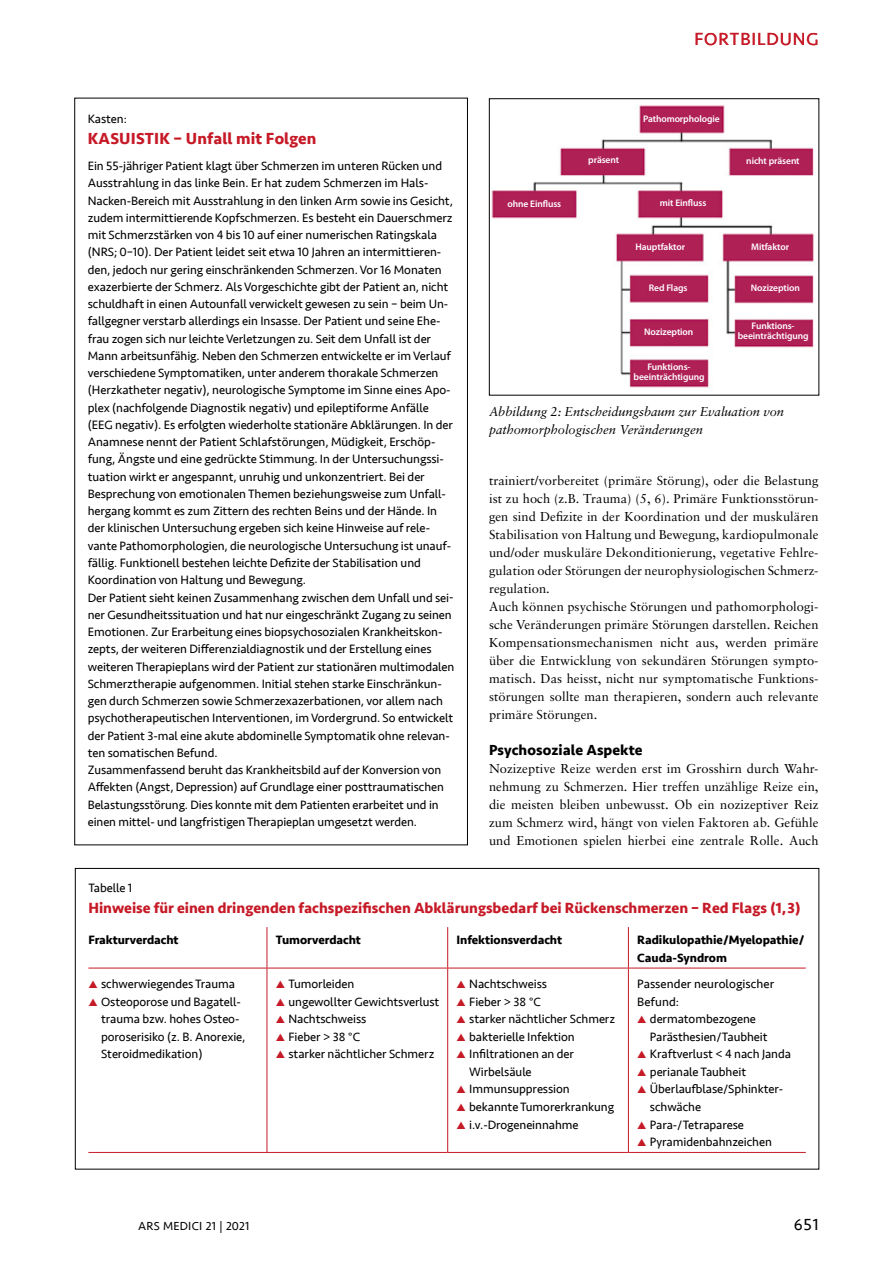
<style>
.page{position:relative;width:893px;height:1263px;background:#fff}
.page>*{position:absolute;margin:0;border:0;box-sizing:border-box;transform-origin:0 0}
.t1{font:18px "Seravek";letter-spacing:.05em;color:#c61a27}
.t2{font:700 16.5px "Seravek";letter-spacing:.01em;color:#c61a27}
.t3{font:16.5px "Seravek";color:#000}
.t4{font:700 15.15px "Seravek";color:#c61a27}
.t5{font:700 15px "Seravek";letter-spacing:.005em;color:#000}
.t6{font:12.9px/18px "Sabon";letter-spacing:.005em;color:#000}
.t7{font:italic 12.9px/18px "Sabon";letter-spacing:-.005em;color:#000}
.t8{font:12.45px/17.2px "Seravek";letter-spacing:-.005em;color:#000}
.t9{font:700 12.45px/17.5px "Seravek";letter-spacing:-.005em;color:#000}
.t10{font:12px "Seravek";letter-spacing:.02em;color:#000}
.t11{font:600 9.6px/10.4px "Myriad Pro";letter-spacing:-.01em;color:#fff;text-align:center}
.s1{color:#c61a27}
</style>
<div class="page">
<hr style="left:267px;top:927px;width:1px;height:41px;background:#c61a27">
<hr style="left:447px;top:927px;width:1px;height:41px;background:#c61a27">
<hr style="left:628px;top:927px;width:1px;height:41px;background:#c61a27">
<hr style="left:88px;top:968px;width:179px;height:1px;background:#c61a27">
<hr style="left:267px;top:968px;width:181px;height:1px;background:#c61a27">
<hr style="left:267px;top:968px;width:1px;height:184px;background:#c61a27">
<hr style="left:448px;top:968px;width:180px;height:1px;background:#c61a27">
<hr style="left:447px;top:968px;width:1px;height:184px;background:#c61a27">
<hr style="left:628px;top:968px;width:178px;height:1px;background:#c61a27">
<hr style="left:628px;top:968px;width:1px;height:184px;background:#c61a27">
<hr style="left:88px;top:1152px;width:179px;height:1px;background:#c61a27">
<hr style="left:267px;top:1152px;width:181px;height:1px;background:#c61a27">
<hr style="left:448px;top:1152px;width:180px;height:1px;background:#c61a27">
<hr style="left:628px;top:1152px;width:178px;height:1px;background:#c61a27">
<img style="left:491px;top:105px;width:323px;height:283px">
<div style="left:489px;top:98px;width:330px;height:297px;border:1px solid #000"></div>
<p class="t8" style="left:88px;top:111px;width:41px">Kasten:</p>
<h2 class="t2" style="left:88px;top:126px;width:230px">KASUISTIK – Unfall mit Folgen</h2>
<p class="t8" style="left:88px;top:157px;width:368px">Ein 55-jähriger Patient klagt über Schmerzen im unteren Rücken und Ausstrahlung in das linke Bein. Er hat zudem Schmerzen im Hals-Nacken-Bereich mit Ausstrahlung in den linken Arm sowie ins Gesicht, zudem intermittierende Kopfschmerzen. Es besteht ein Dauerschmerz mit Schmerzstärken von 4 bis 10 auf einer numerischen Ratingskala (NRS; 0–10). Der Patient leidet seit etwa 10 Jahren an intermittieren&shy;den, jedoch nur gering einschränkenden Schmerzen. Vor 16 Monaten exazerbierte der Schmerz. Als Vorgeschichte gibt der Patient an, nicht schuldhaft in einen Autounfall verwickelt gewesen zu sein – beim Un&shy;fallgegner verstarb allerdings ein Insasse. Der Patient und seine Ehe&shy;frau zogen sich nur leichte Verletzungen zu. Seit dem Unfall ist der Mann arbeitsunfähig. Neben den Schmerzen entwickelte er im Verlauf verschiedene Symptomatiken, unter anderem thorakale Schmerzen (Herzkatheter negativ), neurologische Symptome im Sinne eines Apo&shy;plex (nachfolgende Diagnostik negativ) und epileptiforme Anfälle (EEG negativ). Es erfolgten wiederholte stationäre Abklärungen. In der Anamnese nennt der Patient Schlafstörungen, Müdigkeit, Erschöp&shy;fung, Ängste und eine gedrückte Stimmung. In der Untersuchungssi&shy;tuation wirkt er angespannt, unruhig und unkonzentriert. Bei der Besprechung von emotionalen Themen beziehungsweise zum Unfall&shy;hergang kommt es zum Zittern des rechten Beins und der Hände. In der klinischen Untersuchung ergeben sich keine Hinweise auf rele&shy;vante Pathomorphologien, die neurologische Untersuchung ist unauf&shy;fällig. Funktionell bestehen leichte Defizite der Stabilisation und Koordination von Haltung und Bewegung.<br>Der Patient sieht keinen Zusammenhang zwischen dem Unfall und sei&shy;ner Gesundheitssituation und hat nur eingeschränkt Zugang zu seinen Emotionen. Zur Erarbeitung eines biopsychosozialen Krankheitskon&shy;zepts, der weiteren Differenzialdiagnostik und der Erstellung eines weiteren Therapieplans wird der Patient zur stationären multimodalen Schmerztherapie aufgenommen. Initial stehen starke Einschränkun&shy;gen durch Schmerzen sowie Schmerzexazerbationen, vor allem nach psychotherapeutischen Interventionen, im Vordergrund. So entwickelt der Patient 3-mal eine akute abdominelle Symptomatik ohne relevan&shy;ten somatischen Befund.<br>Zusammenfassend beruht das Krankheitsbild auf der Konversion von Affekten (Angst, Depression) auf Grundlage einer posttraumatischen Belastungsstörung. Dies konnte mit dem Patienten erarbeitet und in einen mittel- und langfristigen Therapieplan umgesetzt werden.</p>
<h1 class="t1" style="left:694px;top:25px;width:126px">FORTBILDUNG</h1>
<p class="t11" style="left:643px;top:114px;width:78px">Pathomorphologie</p>
<p class="t11" style="left:588px;top:155px;width:32px">präsent</p>
<p class="t11" style="left:746px;top:156px;width:55px">nicht präsent</p>
<p class="t11" style="left:507px;top:199px;width:55px">ohne Einfluss</p>
<p class="t11" style="left:660px;top:198px;width:48px">mit Einfluss</p>
<p class="t11" style="left:635px;top:242px;width:51px">Hauptfaktor</p>
<p class="t11" style="left:649px;top:283px;width:40px">Red Flags</p>
<p class="t11" style="left:644px;top:327px;width:51px">Nozizeption</p>
<p class="t11" style="left:634px;top:362px;width:72px">Funktions&shy;beeinträchtigung</p>
<p class="t11" style="left:751px;top:242px;width:39px">Mitfaktor</p>
<p class="t11" style="left:751px;top:283px;width:51px">Nozizeption</p>
<p class="t11" style="left:738px;top:321px;width:72px">Funktions&shy;beeinträchtigung</p>
<p class="t7" style="left:489px;top:403px;width:296px">Abbildung 2: Entscheidungsbaum zur Evaluation von pathomorphologischen Veränderungen</p>
<p class="t6" style="left:489px;top:472px;width:331px">trainiert/vorbereitet (primäre Störung), oder die Belastung ist zu hoch (z.B. Trauma) (5, 6). Primäre Funktionsstörun&shy;gen sind Defizite in der Koordination und der muskulären Stabilisation von Haltung und Bewegung, kardiopulmonale und/oder muskuläre Dekonditionierung, vegetative Fehlre&shy;gulation oder Störungen der neurophysiologischen Schmerz&shy;regulation.<br>Auch können psychische Störungen und pathomorphologi&shy;sche Veränderungen primäre Störungen darstellen. Reichen Kompensationsmechanismen nicht aus, werden primäre über die Entwicklung von sekundären Störungen sympto&shy;matisch. Das heisst, nicht nur symptomatische Funktions&shy;störungen sollte man therapieren, sondern auch relevante primäre Störungen.</p>
<p class="t5" style="left:489px;top:738px;width:155px">Psychosoziale Aspekte</p>
<p class="t6" style="left:489px;top:760px;width:331px;text-align:justify">Nozizeptive Reize werden erst im Grosshirn durch Wahr&shy;nehmung zu Schmerzen. Hier treffen unzählige Reize ein, die meisten bleiben unbewusst. Ob ein nozizeptiver Reiz zum Schmerz wird, hängt von vielen Faktoren ab. Gefühle und Emotionen spielen hierbei eine zentrale Rolle. Auch</p>
<p class="t8" style="left:88px;top:879px;width:45px">Tabelle 1</p>
<p class="t4" style="left:88px;top:895px;width:714px">Hinweise für einen dringenden fachspezifischen Abklärungsbedarf bei Rückenschmerzen – Red Flags (1, 3)</p>
<p class="t9" style="left:88px;top:931px;width:92px">Frakturverdacht</p>
<p class="t9" style="left:276px;top:931px;width:87px">Tumorverdacht</p>
<p class="t9" style="left:456px;top:931px;width:107px">Infektionsverdacht</p>
<p class="t9" style="left:637px;top:931px;width:169px">Radikulopathie/Myelopathie/<br>Cauda-Syndrom</p>
<p class="t8" style="left:88px;top:975px;width:148px"><span class="s1">▲</span> schwerwiegendes Trauma</p>
<p class="t8" style="left:101px;top:993px;width:146px;text-indent:-13px"><span class="s1">▲</span> Osteoporose und Bagatell&shy;trauma bzw. hohes Osteo&shy;poroserisiko (z. B. Anorexie,<br>Steroidmedikation)</p>
<p class="t8" style="left:276px;top:975px;width:80px"><span class="s1">▲</span> Tumorleiden</p>
<p class="t8" style="left:276px;top:993px;width:165px"><span class="s1">▲</span> ungewollter Gewichtsverlust</p>
<p class="t8" style="left:276px;top:1010px;width:92px"><span class="s1">▲</span> Nachtschweiss</p>
<p class="t8" style="left:276px;top:1028px;width:86px"><span class="s1">▲</span> Fieber &gt; 38 °C</p>
<p class="t8" style="left:276px;top:1045px;width:160px"><span class="s1">▲</span> starker nächtlicher Schmerz</p>
<p class="t8" style="left:456px;top:975px;width:92px"><span class="s1">▲</span> Nachtschweiss</p>
<p class="t8" style="left:456px;top:993px;width:86px"><span class="s1">▲</span> Fieber &gt; 38 °C</p>
<p class="t8" style="left:456px;top:1010px;width:160px"><span class="s1">▲</span> starker nächtlicher Schmerz</p>
<p class="t8" style="left:456px;top:1028px;width:120px"><span class="s1">▲</span> bakterielle Infektion</p>
<p class="t8" style="left:469px;top:1045px;width:106px;text-indent:-13px"><span class="s1">▲</span> Infiltrationen an der<br>Wirbelsäule</p>
<p class="t8" style="left:456px;top:1080px;width:115px"><span class="s1">▲</span> Immunsuppression</p>
<p class="t8" style="left:456px;top:1098px;width:159px"><span class="s1">▲</span> bekannte Tumorerkrankung</p>
<p class="t8" style="left:456px;top:1116px;width:124px"><span class="s1">▲</span> i.v.-Drogeneinnahme</p>
<p class="t8" style="left:637px;top:975px;width:139px">Passender neurologischer<br>Befund:</p>
<p class="t8" style="left:650px;top:1010px;width:119px;text-indent:-13px"><span class="s1">▲</span> dermatombezogene<br>Parästhesien/Taubheit</p>
<p class="t8" style="left:637px;top:1045px;width:155px"><span class="s1">▲</span> Kraftverlust &lt; 4 nach Janda</p>
<p class="t8" style="left:637px;top:1063px;width:110px"><span class="s1">▲</span> perianale Taubheit</p>
<p class="t8" style="left:650px;top:1080px;width:135px;text-indent:-13px"><span class="s1">▲</span> Überlaufblase/Sphinkter&shy;schwäche</p>
<p class="t8" style="left:637px;top:1116px;width:108px"><span class="s1">▲</span> Para-/Tetraparese</p>
<p class="t8" style="left:637px;top:1133px;width:136px"><span class="s1">▲</span> Pyramidenbahnzeichen</p>
<p class="t10" style="left:138px;top:1217px;width:113px">ARS MEDICI 21 | 2021</p>
<h2 class="t3" style="left:794px;top:1212px;width:26px">651</h2>
</div>
